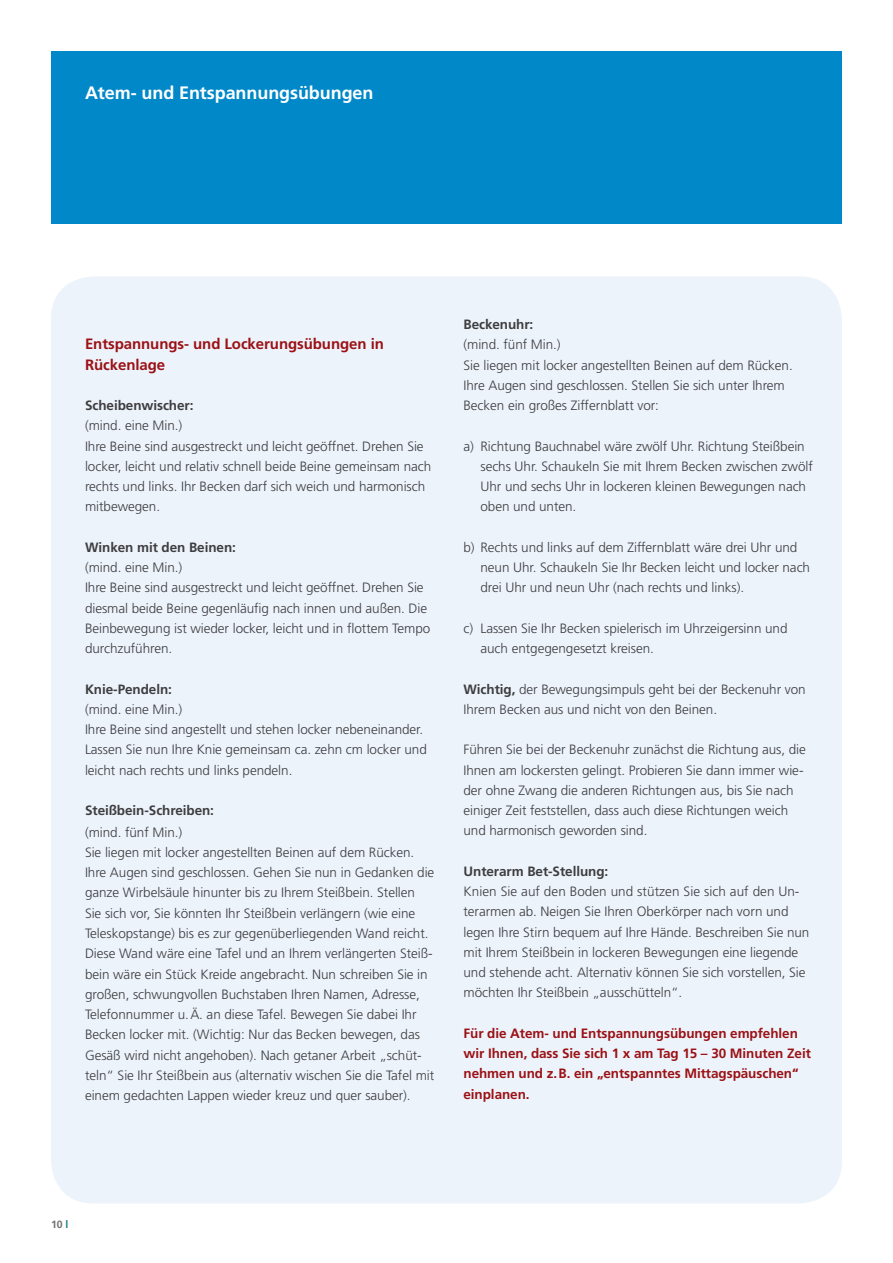
<style>
.page{position:relative;width:893px;height:1263px;background:#fff}
.page>*{position:absolute;margin:0;border:0;box-sizing:border-box;transform-origin:0 0}
.t1{font:700 18px "Frutiger";letter-spacing:-.005em;color:#fff}
.t2{font:700 15px "Frutiger";letter-spacing:-.005em;color:#9b1115}
.Einzug_5{font:300 13.5px/20.2px "Frutiger";letter-spacing:-.005em;color:#3e3d40}
.t3{font:700 13.5px/20.2px "Frutiger";letter-spacing:-.005em;color:#9b1115}
.Fließtext_fett{font:700 13.5px "Frutiger";letter-spacing:-.005em;color:#3e3d40}
.t4{font:700 10.5px "Frutiger";color:#707172}
.s1{font-weight:700}
.s2{color:#1d7e8a}
</style>
<div class="page">
<div style="left:51px;top:276px;width:791px;height:927px;background:#ecf3fa;border-radius:43px"></div>
<div style="left:51px;top:51px;width:791px;height:172px;background:#0088c9"></div>
<p class="t1" style="left:85px;top:82px;width:290px">Atem- und Entspannungsübungen</p>
<p class="t2" style="left:85px;top:335px;width:300px">Entspannungs- und Lockerungsübungen in</p>
<p class="t2" style="left:85px;top:355px;width:82px">Rückenlage</p>
<p class="Fließtext_fett" style="left:85px;top:397px;width:110px">Scheibenwischer:</p>
<p class="Einzug_5" style="left:85px;top:416px;width:99px">(mind. eine Min.)</p>
<p class="Einzug_5" style="left:85px;top:436px;width:348px">Ihre Beine sind ausgestreckt und leicht geöffnet. Drehen Sie locker, leicht und relativ schnell beide Beine gemeinsam nach rechts und links. Ihr Becken darf sich weich und harmonisch mitbewegen.</p>
<p class="Fließtext_fett" style="left:85px;top:539px;width:152px">Winken mit den Beinen:</p>
<p class="Einzug_5" style="left:85px;top:557px;width:99px">(mind. eine Min.)</p>
<p class="Einzug_5" style="left:85px;top:578px;width:347px">Ihre Beine sind ausgestreckt und leicht geöffnet. Drehen Sie diesmal beide Beine gegenläufig nach innen und außen. Die Beinbewegung ist wieder locker, leicht und in flottem Tempo durchzuführen.</p>
<p class="Fließtext_fett" style="left:85px;top:681px;width:88px">Knie-Pendeln:</p>
<p class="Einzug_5" style="left:85px;top:699px;width:99px">(mind. eine Min.)</p>
<p class="Einzug_5" style="left:85px;top:719px;width:343px">Ihre Beine sind angestellt und stehen locker nebeneinander.<br>Lassen Sie nun Ihre Knie gemeinsam ca. zehn cm locker und leicht nach rechts und links pendeln.</p>
<p class="Fließtext_fett" style="left:85px;top:802px;width:131px">Steißbein-Schreiben:</p>
<p class="Einzug_5" style="left:85px;top:822px;width:99px">(mind. fünf Min.)</p>
<p class="Einzug_5" style="left:85px;top:842px;width:351px">Sie liegen mit locker angestellten Beinen auf dem Rücken.<br>Ihre Augen sind geschlossen. Gehen Sie nun in Gedanken die ganze Wirbelsäule hinunter bis zu Ihrem Steißbein. Stellen Sie sich vor, Sie könnten Ihr Steißbein verlängern (wie eine Teleskopstange) bis es zur gegenüberliegenden Wand reicht.<br>Diese Wand wäre eine Tafel und an Ihrem verlängerten Steiß&shy;bein wäre ein Stück Kreide angebracht. Nun schreiben Sie in großen, schwungvollen Buchstaben Ihren Namen, Adresse, Telefonnummer u.Ä. an diese Tafel. Bewegen Sie dabei Ihr Becken locker mit. (Wichtig: Nur das Becken bewegen, das Gesäß wird nicht angehoben). Nach getaner Arbeit „schüt&shy;teln“ Sie Ihr Steißbein aus (alternativ wischen Sie die Tafel mit einem gedachten Lappen wieder kreuz und quer sauber).</p>
<p class="Fließtext_fett" style="left:463px;top:316px;width:71px">Beckenuhr:</p>
<p class="Einzug_5" style="left:463px;top:335px;width:99px">(mind. fünf Min.)</p>
<p class="Einzug_5" style="left:463px;top:355px;width:331px">Sie liegen mit locker angestellten Beinen auf dem Rücken.<br>Ihre Augen sind geschlossen. Stellen Sie sich unter Ihrem<br>Becken ein großes Ziffernblatt vor:</p>
<p class="Einzug_5" style="left:480px;top:436px;width:334px;text-indent:-17px">a) Richtung Bauchnabel wäre zwölf Uhr. Richtung Steißbein sechs Uhr. Schaukeln Sie mit Ihrem Becken zwischen zwölf Uhr und sechs Uhr in lockeren kleinen Bewegungen nach oben und unten.</p>
<p class="Einzug_5" style="left:480px;top:537px;width:331px;text-indent:-17px">b) Rechts und links auf dem Ziffernblatt wäre drei Uhr und neun Uhr. Schaukeln Sie Ihr Becken leicht und locker nach drei Uhr und neun Uhr (nach rechts und links).</p>
<p class="Einzug_5" style="left:480px;top:618px;width:308px;text-indent:-17px">c) Lassen Sie Ihr Becken spielerisch im Uhrzeigersinn und auch entgegengesetzt kreisen.</p>
<p class="Einzug_5" style="left:463px;top:679px;width:344px"><span class="s1">Wichtig,</span> der Bewegungsimpuls geht bei der Beckenuhr von<br>Ihrem Becken aus und nicht von den Beinen.</p>
<p class="Einzug_5" style="left:463px;top:740px;width:344px">Führen Sie bei der Beckenuhr zunächst die Richtung aus, die Ihnen am lockersten gelingt. Probieren Sie dann immer wie&shy;der ohne Zwang die anderen Richtungen aus, bis Sie nach einiger Zeit feststellen, dass auch diese Richtungen weich und harmonisch geworden sind.</p>
<p class="Fließtext_fett" style="left:463px;top:863px;width:146px">Unterarm Bet-Stellung:</p>
<p class="Einzug_5" style="left:463px;top:881px;width:347px">Knien Sie auf den Boden und stützen Sie sich auf den Un&shy;terarmen ab. Neigen Sie Ihren Oberkörper nach vorn und legen Ihre Stirn bequem auf Ihre Hände. Beschreiben Sie nun mit Ihrem Steißbein in lockeren Bewegungen eine liegende und stehende acht. Alternativ können Sie sich vorstellen, Sie möchten Ihr Steißbein „ausschütteln“.</p>
<p class="t3" style="left:463px;top:1023px;width:349px">Für die Atem- und Entspannungsübungen empfehlen wir Ihnen, dass Sie sich 1 x am Tag 15 – 30 Minuten Zeit nehmen und z.B. ein „entspanntes Mittagspäuschen“ einplanen.</p>
<p class="t4" style="left:51px;top:1218px;width:19px">10 <span class="s2">l</span></p>
</div>
